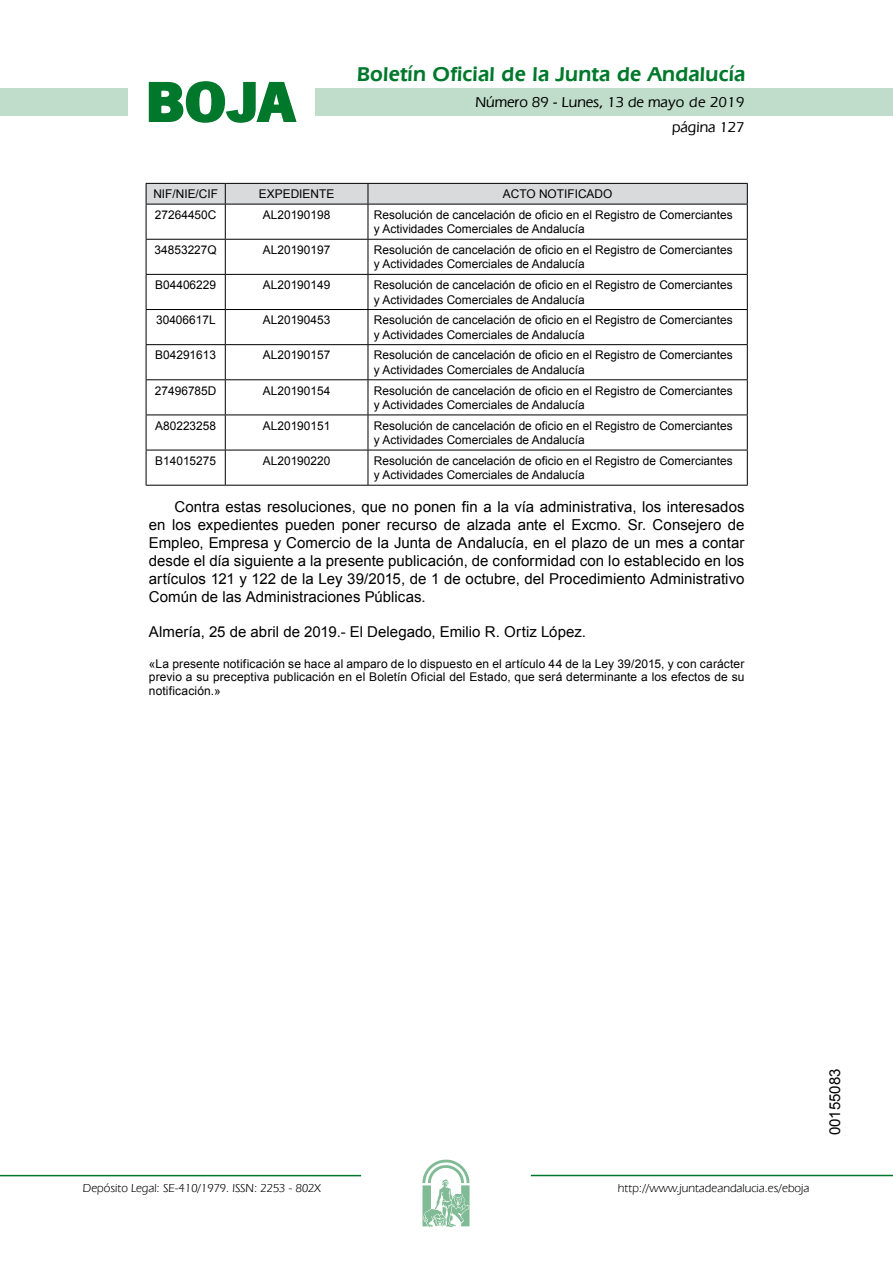
<style>
.page{position:relative;width:893px;height:1263px;background:#fff}
.page>*{position:absolute;margin:0;border:0;box-sizing:border-box;transform-origin:0 0}
.t1{font:700 57.75px "News Got T";color:#00782c;scale:1.14 1}
.t2{font:600 21px "Eras IT Cby BT";letter-spacing:.01em;color:#00782c}
.t3{font:15px/18px "Arial";color:#000;text-align:justify}
.t4{font:500 15px/24.5px "Eras IT Cby BT";color:#000;text-align:right}
.t5{font:12px/14.4px "Arial";color:#000}
.t6{font:12px "Eras IT Cby BT";color:#000}
</style>
<div class="page">
<div style="left:315px;top:88px;width:577px;height:28px;background:#bfddca"></div>
<div style="left:0;top:88px;width:128px;height:28px;background:#bfddca"></div>
<hr style="left:0;top:1175px;width:361px;height:1px;background:#00782c">
<svg style="left:422px;top:1159px;width:47px;height:68px"></svg>
<hr style="left:531px;top:1175px;width:361px;height:1px;background:#00782c">
<svg style="left:148px;top:81px;width:149px;height:42px"></svg>
<svg style="left:146px;top:183px;width:602px;height:21px;background:#cacbcc"></svg>
<hr style="left:146px;top:204px;width:79px;height:1px;background:#000">
<hr style="left:146px;top:204px;width:1px;height:35px;background:#000">
<hr style="left:225px;top:204px;width:143px;height:1px;background:#000">
<hr style="left:225px;top:204px;width:1px;height:35px;background:#000">
<hr style="left:368px;top:204px;width:379px;height:1px;background:#000">
<hr style="left:367px;top:204px;width:1px;height:35px;background:#000">
<hr style="left:747px;top:204px;width:1px;height:35px;background:#000">
<hr style="left:146px;top:239px;width:79px;height:1px;background:#000">
<hr style="left:146px;top:240px;width:1px;height:34px;background:#000">
<hr style="left:225px;top:239px;width:143px;height:1px;background:#000">
<hr style="left:225px;top:240px;width:1px;height:34px;background:#000">
<hr style="left:368px;top:239px;width:379px;height:1px;background:#000">
<hr style="left:367px;top:240px;width:1px;height:34px;background:#000">
<hr style="left:747px;top:240px;width:1px;height:34px;background:#000">
<hr style="left:146px;top:274px;width:79px;height:1px;background:#000">
<hr style="left:146px;top:275px;width:1px;height:34px;background:#000">
<hr style="left:225px;top:274px;width:143px;height:1px;background:#000">
<hr style="left:225px;top:275px;width:1px;height:34px;background:#000">
<hr style="left:368px;top:274px;width:379px;height:1px;background:#000">
<hr style="left:367px;top:275px;width:1px;height:34px;background:#000">
<hr style="left:747px;top:275px;width:1px;height:34px;background:#000">
<hr style="left:146px;top:309px;width:79px;height:1px;background:#000">
<hr style="left:146px;top:310px;width:1px;height:34px;background:#000">
<hr style="left:225px;top:309px;width:143px;height:1px;background:#000">
<hr style="left:225px;top:310px;width:1px;height:34px;background:#000">
<hr style="left:368px;top:309px;width:379px;height:1px;background:#000">
<hr style="left:367px;top:310px;width:1px;height:34px;background:#000">
<hr style="left:747px;top:310px;width:1px;height:34px;background:#000">
<hr style="left:146px;top:344px;width:79px;height:1px;background:#000">
<hr style="left:146px;top:345px;width:1px;height:34px;background:#000">
<hr style="left:225px;top:344px;width:143px;height:1px;background:#000">
<hr style="left:225px;top:345px;width:1px;height:34px;background:#000">
<hr style="left:368px;top:344px;width:379px;height:1px;background:#000">
<hr style="left:367px;top:345px;width:1px;height:34px;background:#000">
<hr style="left:747px;top:345px;width:1px;height:34px;background:#000">
<hr style="left:146px;top:379px;width:79px;height:1px;background:#000">
<hr style="left:146px;top:380px;width:1px;height:35px;background:#000">
<hr style="left:225px;top:379px;width:143px;height:1px;background:#000">
<hr style="left:225px;top:380px;width:1px;height:35px;background:#000">
<hr style="left:368px;top:379px;width:379px;height:1px;background:#000">
<hr style="left:367px;top:380px;width:1px;height:35px;background:#000">
<hr style="left:747px;top:380px;width:1px;height:35px;background:#000">
<hr style="left:146px;top:415px;width:79px;height:1px;background:#000">
<hr style="left:146px;top:415px;width:1px;height:35px;background:#000">
<hr style="left:225px;top:415px;width:143px;height:1px;background:#000">
<hr style="left:225px;top:415px;width:1px;height:35px;background:#000">
<hr style="left:368px;top:415px;width:379px;height:1px;background:#000">
<hr style="left:367px;top:415px;width:1px;height:35px;background:#000">
<hr style="left:747px;top:415px;width:1px;height:35px;background:#000">
<hr style="left:146px;top:450px;width:79px;height:1px;background:#000">
<hr style="left:146px;top:450px;width:1px;height:35px;background:#000">
<hr style="left:225px;top:450px;width:143px;height:1px;background:#000">
<hr style="left:225px;top:450px;width:1px;height:35px;background:#000">
<hr style="left:368px;top:450px;width:379px;height:1px;background:#000">
<hr style="left:367px;top:450px;width:1px;height:35px;background:#000">
<hr style="left:747px;top:450px;width:1px;height:35px;background:#000">
<hr style="left:146px;top:485px;width:79px;height:1px;background:#000">
<hr style="left:225px;top:485px;width:143px;height:1px;background:#000">
<hr style="left:368px;top:485px;width:379px;height:1px;background:#000">
<h1 class="t1" style="left:145px;top:68px;width:133px">BOJA</h1>
<h2 class="t2" style="left:357px;top:62px;width:390px">Boletín Oficial de la Junta de Andalucía</h2>
<p class="t4" style="left:475px;top:90px;width:270px">Número 89 - Lunes, 13 de mayo de 2019 página 127</p>
<p class="t5" style="left:153px;top:187px;width:66px">NIF/NIE/CIF</p>
<p class="t5" style="left:259px;top:187px;width:77px">EXPEDIENTE</p>
<p class="t5" style="left:503px;top:187px;width:111px">ACTO NOTIFICADO</p>
<p class="t5" style="left:155px;top:208px;width:63px">27264450C</p>
<p class="t5" style="left:263px;top:208px;width:69px">AL20190198</p>
<p class="t5" style="left:374px;top:208px;width:360px">Resolución de cancelación de oficio en el Registro de Comerciantes y Actividades Comerciales de Andalucía</p>
<p class="t5" style="left:155px;top:243px;width:64px">34853227Q</p>
<p class="t5" style="left:263px;top:243px;width:69px">AL20190197</p>
<p class="t5" style="left:374px;top:243px;width:360px">Resolución de cancelación de oficio en el Registro de Comerciantes y Actividades Comerciales de Andalucía</p>
<p class="t5" style="left:155px;top:278px;width:62px">B04406229</p>
<p class="t5" style="left:263px;top:278px;width:69px">AL20190149</p>
<p class="t5" style="left:374px;top:278px;width:360px">Resolución de cancelación de oficio en el Registro de Comerciantes y Actividades Comerciales de Andalucía</p>
<p class="t5" style="left:156px;top:313px;width:61px">30406617L</p>
<p class="t5" style="left:263px;top:313px;width:69px">AL20190453</p>
<p class="t5" style="left:374px;top:313px;width:360px">Resolución de cancelación de oficio en el Registro de Comerciantes y Actividades Comerciales de Andalucía</p>
<p class="t5" style="left:155px;top:348px;width:62px">B04291613</p>
<p class="t5" style="left:263px;top:348px;width:69px">AL20190157</p>
<p class="t5" style="left:374px;top:348px;width:360px">Resolución de cancelación de oficio en el Registro de Comerciantes y Actividades Comerciales de Andalucía</p>
<p class="t5" style="left:155px;top:383px;width:63px">27496785D</p>
<p class="t5" style="left:263px;top:383px;width:69px">AL20190154</p>
<p class="t5" style="left:374px;top:383px;width:360px">Resolución de cancelación de oficio en el Registro de Comerciantes y Actividades Comerciales de Andalucía</p>
<p class="t5" style="left:155px;top:418px;width:62px">A80223258</p>
<p class="t5" style="left:263px;top:418px;width:69px">AL20190151</p>
<p class="t5" style="left:374px;top:418px;width:360px">Resolución de cancelación de oficio en el Registro de Comerciantes y Actividades Comerciales de Andalucía</p>
<p class="t5" style="left:155px;top:454px;width:62px">B14015275</p>
<p class="t5" style="left:263px;top:454px;width:69px">AL20190220</p>
<p class="t5" style="left:374px;top:454px;width:360px">Resolución de cancelación de oficio en el Registro de Comerciantes y Actividades Comerciales de Andalucía</p>
<p class="t3" style="left:149px;top:498px;width:597px;text-indent:26px">Contra estas resoluciones, que no ponen fin a la vía administrativa, los interesados en los expedientes pueden poner recurso de alzada ante el Excmo. Sr. Consejero de Empleo, Empresa y Comercio de la Junta de Andalucía, en el plazo de un mes a contar desde el día siguiente a la presente publicación, de conformidad con lo establecido en los artículos 121 y 122 de la Ley 39/2015, de 1 de octubre, del Procedimiento Administrativo Común de las Administraciones Públicas.</p>
<p class="t3" style="left:149px;top:623px;width:438px">Almería, 25 de abril de 2019.- El Delegado, Emilio R. Ortiz López.</p>
<p class="t5" style="left:149px;top:657px;width:597px;line-height:13.5px;text-align:justify">«La presente notificación se hace al amparo de lo dispuesto en el artículo 44 de la Ley 39/2015, y con carácter previo a su preceptiva publicación en el Boletín Oficial del Estado, que será determinante a los efectos de su notificación.»</p>
<p class="t6" style="left:83px;top:1181px;width:239px">Depósito Legal: SE-410/1979. ISSN: 2253 - 802X</p>
<p class="t6" style="left:618px;top:1181px;width:193px">http://www.juntadeandalucia.es/eboja</p>
<p class="t3" style="left:826px;top:1135px;width:68px;rotate:-90deg">00155083</p>
</div>
